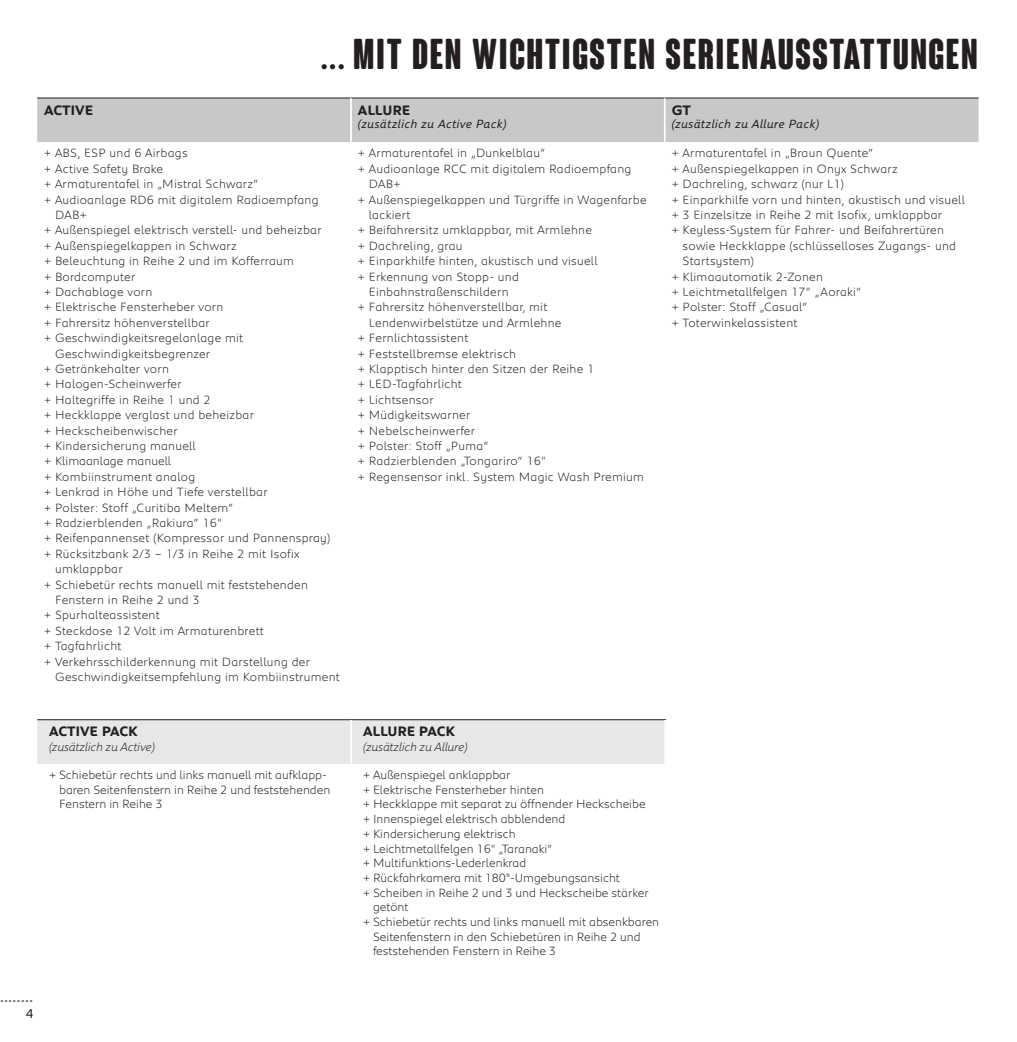
<style>
.page{position:relative;width:1017px;height:1042px;background:#fff}
.page>*{position:absolute;margin:0;border:0;box-sizing:border-box;transform-origin:0 0}
.t1{font:700 condensed 42px "Coluna Rounded";letter-spacing:.04em;color:#231f20}
._09_Preisübersich_PK{font:700 14px "Peugeot";letter-spacing:-.01em;color:#231f20}
.t2{font:13.12px "Peugeot";color:#231f20}
.t3{font:300 12.25px/15.4px "Peugeot";letter-spacing:.02em;color:#231f20}
.t4{font:300 12.25px/14.7px "Peugeot";color:#231f20}
.t5{font:italic 12.25px "Peugeot";letter-spacing:.02em;color:#231f20}
._09_Preisübersich_PK-2{font:italic 300 12.25px "Peugeot";letter-spacing:-.01em;color:#231f20}
.t6{font:700 12.25px "Peugeot Expanded";color:#6c6d70}
</style>
<div class="page">
<div style="left:37px;top:99px;width:941px;height:43px;background:#c7c8ca"></div>
<hr style="left:37px;top:98px;width:314px;height:1px;background:#231f20">
<hr style="left:351px;top:98px;width:314px;height:1px;background:#231f20">
<hr style="left:665px;top:98px;width:313px;height:1px;background:#231f20">
<hr style="left:350px;top:98px;width:2px;height:44px;background:#fff">
<hr style="left:664px;top:98px;width:2px;height:44px;background:#fff">
<div style="left:37px;top:720px;width:627px;height:44px;background:#e6e7e9"></div>
<hr style="left:37px;top:719px;width:314px;height:1px;background:#231f20">
<hr style="left:351px;top:719px;width:315px;height:1px;background:#231f20">
<hr style="left:350px;top:720px;width:2px;height:44px;background:#fff">
<p class="t1" style="left:321px;top:31px;width:659px">... MIT DEN WICHTIGSTEN SERIENAUSSTATTUNGEN</p>
<p class="_09_Preisübersich_PK" style="left:44px;top:100px;width:51px">ACTIVE</p>
<p class="_09_Preisübersich_PK" style="left:358px;top:100px;width:54px">ALLURE</p>
<p class="t5" style="left:358px;top:115px;width:150px">(zusätzlich zu Active Pack)</p>
<p class="t3" style="left:44px;top:145px;width:145px">+ ABS, ESP und 6 Airbags</p>
<p class="t3" style="left:44px;top:160px;width:120px">+ Active Safety Brake</p>
<p class="t3" style="left:44px;top:175px;width:215px">+ Armaturentafel in „Mistral Schwarz“</p>
<p class="t3" style="left:55px;top:191px;width:265px;text-indent:-11px">+ Audioanlage RD6 mit digitalem Radioempfang<br>DAB+</p>
<p class="t3" style="left:44px;top:222px;width:279px">+ Außenspiegel elektrisch verstell- und beheizbar</p>
<p class="t3" style="left:44px;top:237px;width:194px">+ Außenspiegelkappen in Schwarz</p>
<p class="t3" style="left:44px;top:252px;width:251px">+ Beleuchtung in Reihe 2 und im Kofferraum</p>
<p class="t3" style="left:44px;top:268px;width:93px">+ Bordcomputer</p>
<p class="t3" style="left:44px;top:283px;width:110px">+ Dachablage vorn</p>
<p class="t3" style="left:44px;top:299px;width:181px">+ Elektrische Fensterheber vorn</p>
<p class="t3" style="left:44px;top:314px;width:167px">+ Fahrersitz höhenverstellbar</p>
<p class="t3" style="left:55px;top:329px;width:190px;text-indent:-11px">+ Geschwindigkeitsregelanlage mit<br>Geschwindigkeitsbegrenzer</p>
<p class="t3" style="left:44px;top:360px;width:126px">+ Getränkehalter vorn</p>
<p class="t3" style="left:44px;top:376px;width:139px">+ Halogen-Scheinwerfer</p>
<p class="t3" style="left:44px;top:391px;width:168px">+ Haltegriffe in Reihe 1 und 2</p>
<p class="t3" style="left:44px;top:406px;width:211px">+ Heckklappe verglast und beheizbar</p>
<p class="t3" style="left:44px;top:422px;width:135px">+ Heckscheibenwischer</p>
<p class="t3" style="left:44px;top:437px;width:153px">+ Kindersicherung manuell</p>
<p class="t4" style="left:44px;top:453px;width:128px">+ Klimaanlage manuell</p>
<p class="t3" style="left:44px;top:468px;width:153px">+ Kombiinstrument analog</p>
<p class="t3" style="left:44px;top:483px;width:225px">+ Lenkrad in Höhe und Tiefe verstellbar</p>
<p class="t3" style="left:44px;top:499px;width:191px">+ Polster: Stoff „Curitiba Meltem“</p>
<p class="t3" style="left:44px;top:514px;width:179px">+ Radzierblenden „Rakiura“ 16"</p>
<p class="t3" style="left:44px;top:530px;width:288px">+ Reifenpannenset (Kompressor und Pannenspray)</p>
<p class="t3" style="left:55px;top:545px;width:246px;text-indent:-11px">+ Rücksitzbank 2/3 – 1/3 in Reihe 2 mit Isofix umklappbar</p>
<p class="t3" style="left:55px;top:576px;width:254px;text-indent:-11px">+ Schiebetür rechts manuell mit feststehenden<br>Fenstern in Reihe 2 und 3</p>
<p class="t3" style="left:44px;top:607px;width:117px">+ Spurhalteassistent</p>
<p class="t3" style="left:44px;top:622px;width:221px">+ Steckdose 12 Volt im Armaturenbrett</p>
<p class="t3" style="left:44px;top:637px;width:79px">+ Tagfahrlicht</p>
<p class="t3" style="left:55px;top:653px;width:286px;text-indent:-11px">+ Verkehrsschilderkennung mit Darstellung der<br>Geschwindigkeitsempfehlung im Kombiinstrument</p>
<p class="t3" style="left:358px;top:145px;width:189px">+ Armaturentafel in „Dunkelblau“</p>
<p class="t3" style="left:369px;top:160px;width:264px;text-indent:-11px">+ Audioanlage RCC mit digitalem Radioempfang<br>DAB+</p>
<p class="t3" style="left:369px;top:191px;width:279px;text-indent:-11px">+ Außenspiegelkappen und Türgriffe in Wagenfarbe lackiert</p>
<p class="t3" style="left:358px;top:222px;width:235px">+ Beifahrersitz umklappbar, mit Armlehne</p>
<p class="t3" style="left:358px;top:237px;width:106px">+ Dachreling, grau</p>
<p class="t3" style="left:358px;top:252px;width:241px">+ Einparkhilfe hinten, akustisch und visuell</p>
<p class="t3" style="left:358px;top:268px;width:162px;text-align:center">+ Erkennung von Stopp- und<br>Einbahnstraßenschildern</p>
<p class="t3" style="left:369px;top:299px;width:194px;text-indent:-11px">+ Fahrersitz höhenverstellbar, mit<br>Lendenwirbelstütze und Armlehne</p>
<p class="t3" style="left:358px;top:329px;width:112px">+ Fernlichtassistent</p>
<p class="t3" style="left:358px;top:345px;width:160px">+ Feststellbremse elektrisch</p>
<p class="t3" style="left:358px;top:360px;width:238px">+ Klapptisch hinter den Sitzen der Reihe 1</p>
<p class="t3" style="left:358px;top:376px;width:105px">+ LED-Tagfahrlicht</p>
<p class="t3" style="left:358px;top:391px;width:77px">+ Lichtsensor</p>
<p class="t3" style="left:358px;top:406px;width:114px">+ Müdigkeitswarner</p>
<p class="t3" style="left:358px;top:422px;width:119px">+ Nebelscheinwerfer</p>
<p class="t3" style="left:358px;top:437px;width:132px">+ Polster: Stoff „Puma“</p>
<p class="t3" style="left:358px;top:453px;width:190px">+ Radzierblenden „Tongariro“ 16"</p>
<p class="t3" style="left:358px;top:468px;width:288px">+ Regensensor inkl. System Magic Wash Premium</p>
<p class="_09_Preisübersich_PK" style="left:672px;top:100px;width:21px">GT</p>
<p class="t5" style="left:672px;top:115px;width:149px">(zusätzlich zu Allure Pack)</p>
<p class="t3" style="left:672px;top:145px;width:203px">+ Armaturentafel in „Braun Quente“</p>
<p class="t3" style="left:672px;top:160px;width:227px">+ Außenspiegelkappen in Onyx Schwarz</p>
<p class="t3" style="left:672px;top:175px;width:174px">+ Dachreling, schwarz (nur L1)</p>
<p class="t3" style="left:672px;top:191px;width:295px">+ Einparkhilfe vorn und hinten, akustisch und visuell</p>
<p class="t3" style="left:672px;top:206px;width:272px">+ 3 Einzelsitze in Reihe 2 mit Isofix, umklappbar</p>
<p class="t3" style="left:683px;top:222px;width:275px;text-indent:-11px">+ Keyless-System für Fahrer- und Beifahrertüren sowie Heckklappe (schlüsselloses Zugangs- und<br>Startsystem)</p>
<p class="t3" style="left:672px;top:268px;width:153px">+ Klimaautomatik 2-Zonen</p>
<p class="t3" style="left:672px;top:283px;width:191px">+ Leichtmetallfelgen 17" „Aoraki“</p>
<p class="t3" style="left:672px;top:299px;width:137px">+ Polster: Stoff „Casual“</p>
<p class="t3" style="left:672px;top:314px;width:127px">+ Toterwinkelassistent</p>
<p class="_09_Preisübersich_PK" style="left:49px;top:722px;width:90px">ACTIVE PACK</p>
<p class="_09_Preisübersich_PK-2" style="left:49px;top:738px;width:107px">(zusätzlich zu Active)</p>
<p class="_09_Preisübersich_PK" style="left:363px;top:722px;width:93px">ALLURE PACK</p>
<p class="_09_Preisübersich_PK-2" style="left:363px;top:738px;width:106px">(zusätzlich zu Allure)</p>
<p class="t4" style="left:59px;top:767px;width:273px;text-indent:-10px">+ Schiebetür rechts und links manuell mit aufklapp&shy;baren Seitenfenstern in Reihe 2 und feststehenden<br>Fenstern in Reihe 3</p>
<p class="t4" style="left:363px;top:767px;width:149px">+ Außenspiegel anklappbar</p>
<p class="t4" style="left:363px;top:781px;width:182px">+ Elektrische Fensterheber hinten</p>
<p class="t4" style="left:363px;top:796px;width:284px">+ Heckklappe mit separat zu öffnender Heckscheibe</p>
<p class="t4" style="left:363px;top:811px;width:204px">+ Innenspiegel elektrisch abblendend</p>
<p class="t4" style="left:363px;top:825px;width:154px">+ Kindersicherung elektrisch</p>
<p class="t4" style="left:363px;top:840px;width:191px">+ Leichtmetallfelgen 16" „Taranaki“</p>
<p class="t4" style="left:363px;top:855px;width:165px">+ Multifunktions-Lederlenkrad</p>
<p class="t4" style="left:363px;top:869px;width:258px">+ Rückfahrkamera mit 180°-Umgebungsansicht</p>
<p class="t4" style="left:373px;top:884px;width:277px;text-indent:-10px">+ Scheiben in Reihe 2 und 3 und Heckscheibe stärker getönt</p>
<p class="t4" style="left:373px;top:914px;width:288px;text-indent:-10px">+ Schiebetür rechts und links manuell mit absenkbaren<br>Seitenfenstern in den Schiebetüren in Reihe 2 und feststehenden Fenstern in Reihe 3</p>
<p class="t6" style="left:-5px;top:989px;width:40px">………</p>
<p class="t2" style="left:26px;top:1004px;width:9px">4</p>
</div>
